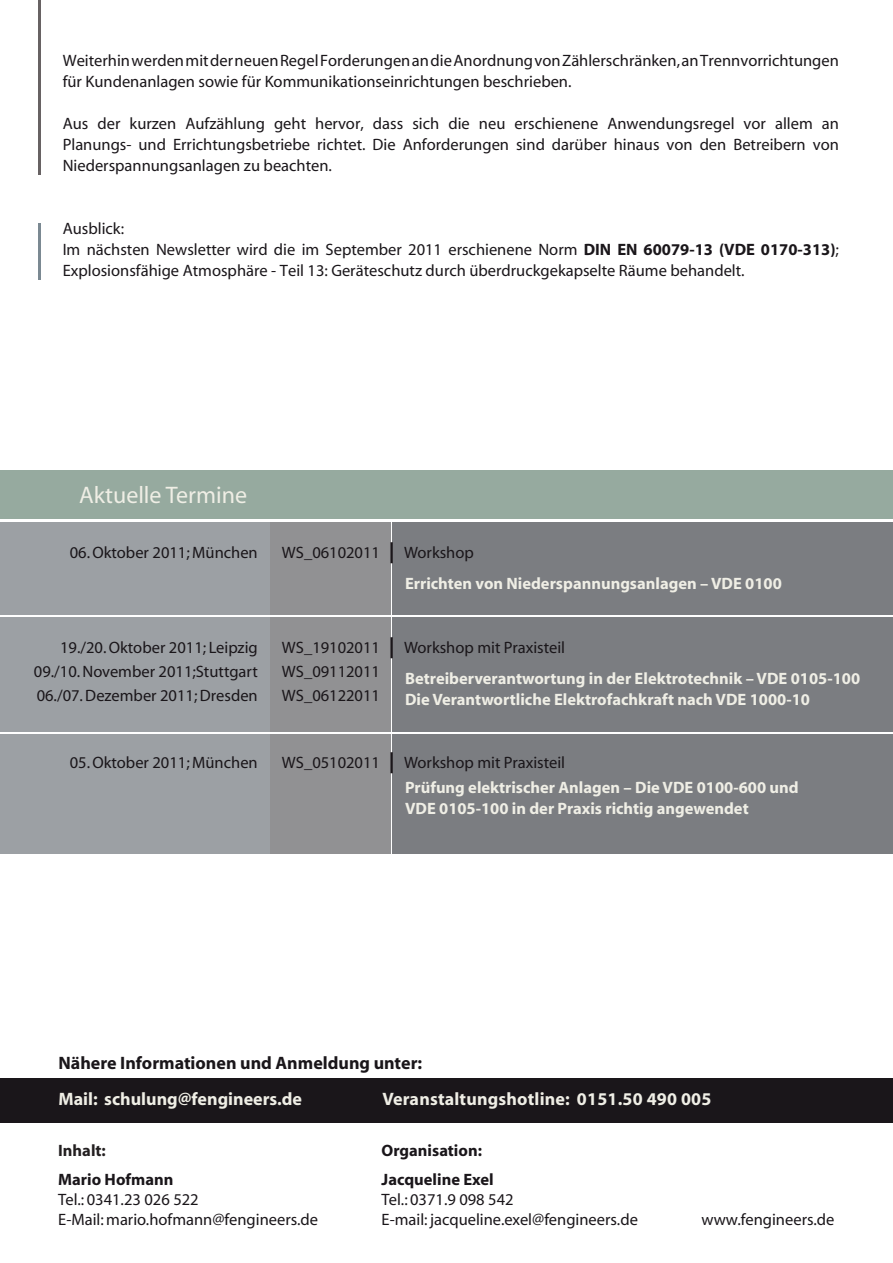
<style>
.page{position:relative;width:893px;height:1263px;background:#fff}
.page>*{position:absolute;margin:0;border:0;box-sizing:border-box;transform-origin:0 0}
.t1{font:24px "Myriad";color:#efeee5}
.t2{font:700 18px "Myriad";letter-spacing:.01em;color:#efeee5}
.t3{font:700 18px "Myriad";color:#1a161a}
.t4{font:16.5px/21px "Myriad";color:#1a161a}
.t5{font:700 16.5px/21px "Myriad";color:#efeee5}
.t6{font:700 16.5px/28.8px "Myriad";color:#1a161a}
.t7{font:700 16.5px "Myriad";color:#231f20}
.s1{font-weight:700}
.s2{font-weight:700;font-size:21px}
</style>
<div class="page">
<div style="left:0;top:1078px;width:893px;height:45px;background:#1a161a"></div>
<hr style="left:38px;top:0;width:2px;height:175px;background:#676263">
<hr style="left:38px;top:223px;width:2px;height:57px;background:#7b8992">
<div style="left:0;top:522px;width:271px;height:332px;background:#9ca0a4"></div>
<div style="left:393px;top:522px;width:500px;height:332px;background:#7b7d81"></div>
<div style="left:0;top:471px;width:893px;height:48px;background:#96aa9f"></div>
<div style="left:270px;top:522px;width:121px;height:332px;background:#919193"></div>
<hr style="left:0;top:733px;width:893px;height:1px;background:#fff">
<hr style="left:0;top:616px;width:893px;height:1px;background:#fff">
<p class="t4" style="left:63px;top:51px;width:778px">Weiterhin werden mit der neuen Regel Forderungen an die Anordnung von Zählerschränken, an Trennvorrichtungen für Kundenanlagen sowie für Kommunikationseinrichtungen beschrieben.</p>
<p class="t4" style="left:63px;top:114px;width:778px;text-align:justify">Aus der kurzen Aufzählung geht hervor, dass sich die neu erschienene Anwendungsregel vor allem an Planungs- und Errichtungsbetriebe richtet. Die Anforderungen sind darüber hinaus von den Betreibern von Niederspannungsanlagen zu beachten.</p>
<p class="t4" style="left:63px;top:219px;width:778px">Ausblick:<br>Im nächsten Newsletter wird die im September 2011 erschienene Norm <span class="s1">DIN EN 60079-13 (VDE 0170-313)</span>;<br>Explosionsfähige Atmosphäre - Teil 13: Geräteschutz durch überdruckgekapselte Räume behandelt.</p>
<h1 class="t1" style="left:79px;top:483px;width:169px">Aktuelle Termine</h1>
<p class="t4" style="left:70px;top:542px;width:190px">06. Oktober 2011; München</p>
<p class="t4" style="left:282px;top:542px;width:193px">WS_06102011 <span class="s2">|</span> Workshop</p>
<p class="t5" style="left:405px;top:573px;width:378px">Errichten von Niederspannungsanlagen – VDE 0100</p>
<p class="t4" style="left:34px;top:637px;width:225px;line-height:24px;text-align:justify;text-indent:26px">19./20. Oktober 2011; Leipzig 09./10. November 2011;Stuttgart 06./07. Dezember 2011; Dresden</p>
<p class="t4" style="left:282px;top:637px;width:285px;line-height:24px">WS_19102011 <span class="s2">|</span> Workshop mit Praxisteil<br>WS_09112011<br>WS_06122011</p>
<p class="t5" style="left:405px;top:669px;width:457px">Betreiberverantwortung in der Elektrotechnik – VDE 0105-100<br>Die Verantwortliche Elektrofachkraft nach VDE 1000-10</p>
<p class="t4" style="left:70px;top:752px;width:190px">05. Oktober 2011; München</p>
<p class="t4" style="left:282px;top:752px;width:285px">WS_05102011 <span class="s2">|</span> Workshop mit Praxisteil</p>
<p class="t5" style="left:405px;top:778px;width:395px">Prüfung elektrischer Anlagen – Die VDE 0100-600 und<br>VDE 0105-100 in der Praxis richtig angewendet</p>
<p class="t3" style="left:58px;top:1054px;width:365px">Nähere Informationen und Anmeldung unter:</p>
<p class="t2" style="left:58px;top:1090px;width:245px">Mail: schulung@fengineers.de</p>
<p class="t2" style="left:382px;top:1090px;width:330px">Veranstaltungshotline: 0151.50 490 005</p>
<p class="t7" style="left:58px;top:1142px;width:49px">Inhalt:</p>
<p class="t6" style="left:58px;top:1166px;width:117px">Mario Hofmann</p>
<p class="t4" style="left:58px;top:1190px;width:261px;line-height:19.8px">Tel.: 0341.23 026 522<br>E-Mail: mario.hofmann@fengineers.de</p>
<p class="t6" style="left:382px;top:1137px;width:113px">Organisation:<br>Jacqueline Exel</p>
<p class="t4" style="left:382px;top:1190px;width:258px;line-height:19.8px">Tel.: 0371.9 098 542<br>E-mail: jacqueline.exel@fengineers.de</p>
<p class="t4" style="left:702px;top:1209px;width:134px">www.fengineers.de</p>
</div>
